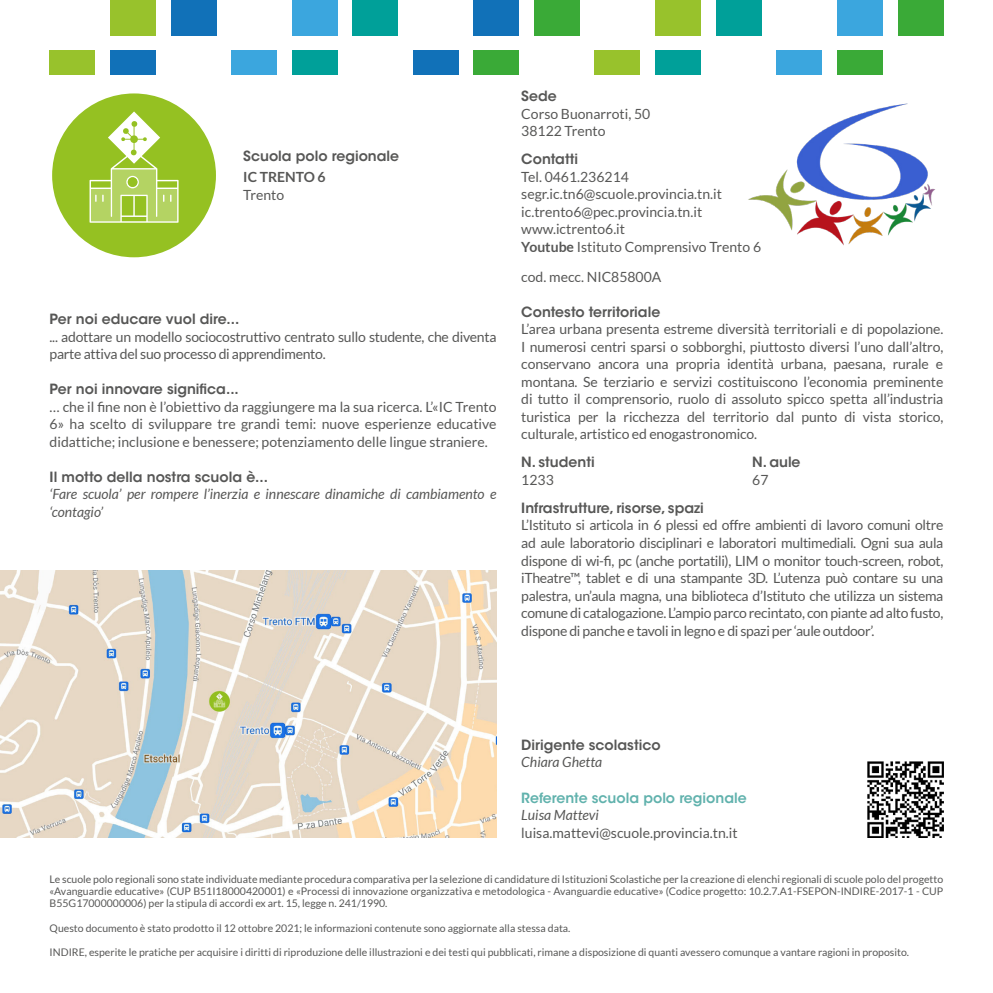
<style>
.page{position:relative;width:993px;height:993px;background:#fff}
.page>*{position:absolute;margin:0;border:0;box-sizing:border-box;transform-origin:0 0}
.t1{font:14px/17.5px "Lato";color:#575756;text-align:justify}
.t2{font:600 14px "ITC Avant Garde Std";color:#575756}
.t3{font:14px/17.5px "Lato";letter-spacing:-.02em;color:#575756}
.t4{font:italic 14px/17.5px "Lato";color:#575756}
.t5{font:600 14px "ITC Avant Garde Std";color:#61b2ad}
.t6{font:700 14px "Lato";color:#575756}
.t7{font:10.5px/12.2px "Lato";color:#575756;text-align:justify}
.s1{font-weight:700}
</style>
<div class="page">
<div style="left:837px;top:0;width:45px;height:35px;background:#3ba6de"></div>
<div style="left:776px;top:50px;width:45px;height:25px;background:#3ba6de"></div>
<div style="left:716px;top:0;width:45px;height:35px;background:#00a099"></div>
<div style="left:655px;top:50px;width:45px;height:25px;background:#00a099"></div>
<div style="left:292px;top:0;width:45px;height:35px;background:#3ba6de"></div>
<div style="left:352px;top:0;width:46px;height:35px;background:#00a099"></div>
<div style="left:473px;top:0;width:46px;height:35px;background:#1171b8"></div>
<div style="left:534px;top:0;width:45px;height:35px;background:#3aaa37"></div>
<div style="left:413px;top:50px;width:45px;height:25px;background:#1171b8"></div>
<div style="left:473px;top:50px;width:46px;height:25px;background:#3aaa37"></div>
<div style="left:231px;top:50px;width:46px;height:25px;background:#3ba6de"></div>
<div style="left:292px;top:50px;width:45px;height:25px;background:#00a099"></div>
<div style="left:110px;top:0;width:46px;height:35px;background:#98c22c"></div>
<div style="left:171px;top:0;width:45px;height:35px;background:#1171b8"></div>
<div style="left:50px;top:50px;width:45px;height:25px;background:#98c22c"></div>
<div style="left:110px;top:50px;width:46px;height:25px;background:#1171b8"></div>
<div style="left:897px;top:0;width:46px;height:35px;background:#3aaa37"></div>
<div style="left:836px;top:50px;width:46px;height:25px;background:#3aaa37"></div>
<div style="left:655px;top:0;width:45px;height:35px;background:#98c22c"></div>
<div style="left:594px;top:50px;width:46px;height:25px;background:#98c22c"></div>
<img style="left:0;top:570px;width:496px;height:267px">
<img style="left:867px;top:761px;width:76px;height:76px">
<img style="left:748px;top:103px;width:187px;height:143px">
<div style="left:52px;top:93px;width:164px;height:164px;background:#95c122;border-radius:50%"></div>
<svg style="left:89px;top:111px;width:89px;height:112px"></svg>
<p class="t2" style="left:243px;top:147px;width:157px">Scuola polo regionale</p>
<p class="t6" style="left:243px;top:169px;width:84px">IC TRENTO 6</p>
<p class="t1" style="left:243px;top:186px;width:42px">Trento</p>
<p class="t2" style="left:50px;top:310px;width:191px">Per noi educare vuol dire...</p>
<p class="t3" style="left:50px;top:328px;width:448px">... adottare un modello sociocostruttivo centrato sullo studente, che diventa parte attiva del suo processo di apprendimento.</p>
<p class="t2" style="left:50px;top:380px;width:191px">Per noi innovare significa...</p>
<p class="t1" style="left:50px;top:398px;width:448px">… che il fine non è l’obiettivo da raggiungere ma la sua ricerca. L’«IC Trento 6» ha scelto di sviluppare tre grandi temi: nuove esperienze educative didattiche; inclusione e benessere; potenziamento delle lingue straniere.</p>
<p class="t2" style="left:50px;top:467px;width:220px">Il motto della nostra scuola è...</p>
<p class="t4" style="left:50px;top:486px;width:448px">‘Fare scuola’ per rompere l’inerzia e innescare dinamiche di cambiamento e ‘contagio’</p>
<p class="t2" style="left:521px;top:87px;width:37px">Sede</p>
<p class="t1" style="left:521px;top:105px;width:130px">Corso Buonarroti, 50<br>38122 Trento</p>
<p class="t2" style="left:521px;top:150px;width:58px">Contatti</p>
<p class="t1" style="left:521px;top:168px;width:241px;text-align:left">Tel. 0461.236214 segr.ic.tn6@scuole.provincia.tn.it ic.trento6@pec.provincia.tn.it www.ictrento6.it<br><span class="s1">Youtube</span> Istituto Comprensivo Trento 6</p>
<p class="t1" style="left:521px;top:268px;width:141px">cod. mecc. NIC85800A</p>
<p class="t2" style="left:521px;top:303px;width:140px">Contesto territoriale</p>
<p class="t1" style="left:521px;top:320px;width:423px">L’area urbana presenta estreme diversità territoriali e di popolazione.<br>I numerosi centri sparsi o sobborghi, piuttosto diversi l’uno dall’altro, conservano ancora una propria identità urbana, paesana, rurale e montana. Se terziario e servizi costituiscono l’economia preminente di tutto il comprensorio, ruolo di assoluto spicco spetta all’industria turistica per la ricchezza del territorio dal punto di vista storico, culturale, artistico ed enogastronomico.</p>
<p class="t2" style="left:521px;top:453px;width:75px">N. studenti</p>
<p class="t2" style="left:752px;top:453px;width:50px">N. aule</p>
<p class="t1" style="left:521px;top:471px;width:34px">1233</p>
<p class="t1" style="left:752px;top:471px;width:18px">67</p>
<p class="t2" style="left:521px;top:499px;width:184px">Infrastrutture, risorse, spazi</p>
<p class="t1" style="left:521px;top:516px;width:423px">L’Istituto si articola in 6 plessi ed offre ambienti di lavoro comuni oltre ad aule laboratorio disciplinari e laboratori multimediali. Ogni sua aula dispone di wi-fi, pc (anche portatili), LIM o monitor touch-screen, robot, iTheatre™, tablet e di una stampante 3D. L’utenza può contare su una palestra, un’aula magna, una biblioteca d’Istituto che utilizza un sistema comune di catalogazione. L’ampio parco recintato, con piante ad alto fusto, dispone di panche e tavoli in legno e di spazi per ‘aule outdoor’.</p>
<p class="t2" style="left:521px;top:735px;width:141px">Dirigente scolastico</p>
<p class="t4" style="left:521px;top:753px;width:82px">Chiara Ghetta</p>
<p class="t5" style="left:521px;top:788px;width:227px">Referente scuola polo regionale</p>
<p class="t4" style="left:521px;top:806px;width:79px">Luisa Mattevi</p>
<p class="t1" style="left:521px;top:823px;width:218px">luisa.mattevi@scuole.provincia.tn.it</p>
<p class="t7" style="left:50px;top:872px;width:894px">Le scuole polo regionali sono state individuate mediante procedura comparativa per la selezione di candidature di Istituzioni Scolastiche per la creazione di elenchi regionali di scuole polo del progetto «Avanguardie educative» (CUP B51I18000420001) e «Processi di innovazione organizzativa e metodologica - Avanguardie educative» (Codice progetto: 10.2.7.A1-FSEPON-INDIRE-2017-1 - CUP B55G17000000006) per la stipula di accordi ex art. 15, legge n. 241/1990.</p>
<p class="t7" style="left:50px;top:921px;width:522px">Questo documento è stato prodotto il 12 ottobre 2021; le informazioni contenute sono aggiornate alla stessa data.</p>
<p class="t7" style="left:50px;top:945px;width:860px">INDIRE, esperite le pratiche per acquisire i diritti di riproduzione delle illustrazioni e dei testi qui pubblicati, rimane a disposizione di quanti avessero comunque a vantare ragioni in proposito.</p>
</div>
